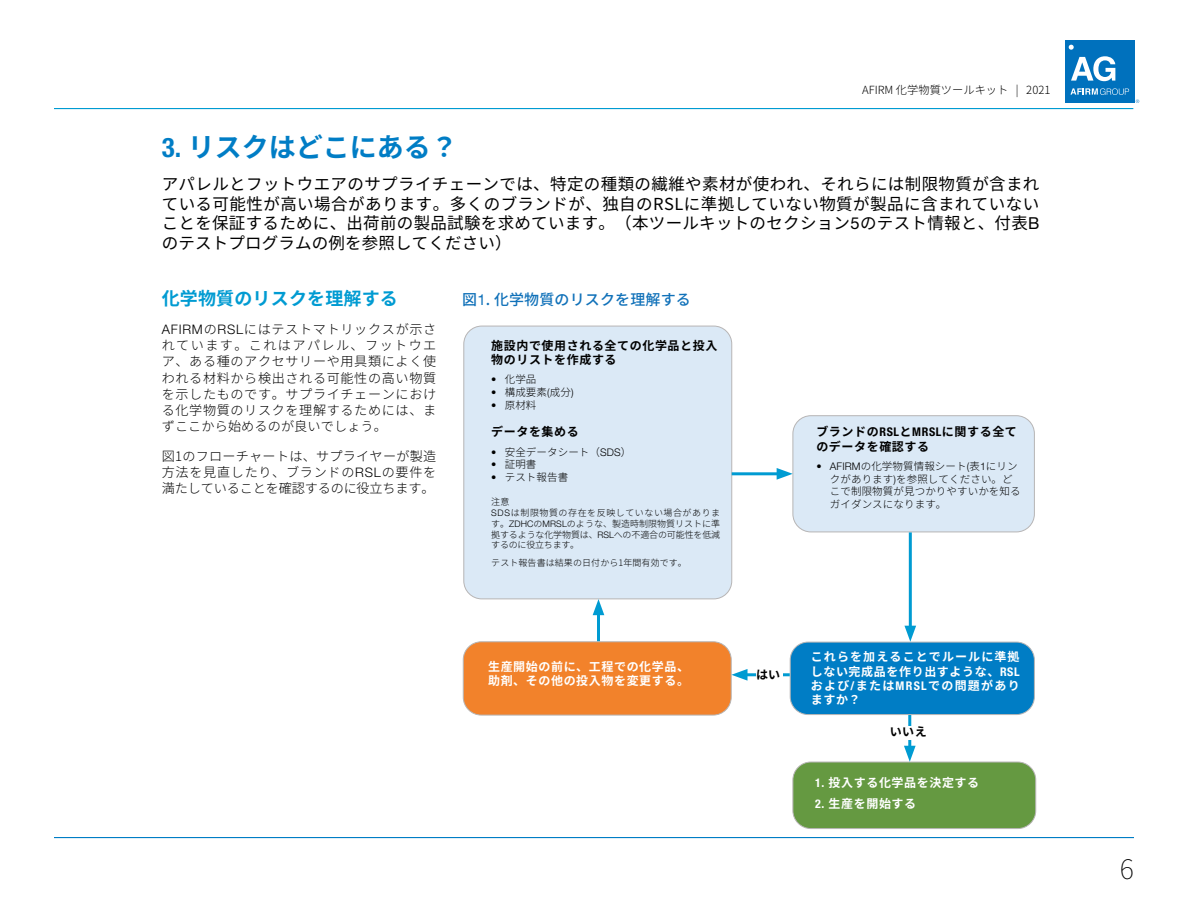
<style>
.page{position:relative;width:1188px;height:918px;background:#fff}
.page>*{position:absolute;margin:0;border:0;box-sizing:border-box;transform-origin:0 0}
.t1{font:700 27px "Source Han Sans";color:#007dc5}
.t2{font:200 27px "Source Han Sans";color:#000}
.t3{font:700 18px "Source Han Sans";letter-spacing:.01em;color:#009bd2}
.t4{font:16.5px/19.8px "Source Han Sans";letter-spacing:.02em;color:#000;text-align:justify}
.t5{font:500 15px "Source Han Sans";letter-spacing:.01em;color:#1071b9}
.t6{font:300 13.2px/16.2px "Source Han Sans";letter-spacing:.02em;color:#000;text-align:justify}
.t7{font:700 12px/14.4px "Source Han Sans";letter-spacing:.05em;color:#fff;text-align:justify}
.t8{font:700 12px/14.4px "Source Han Sans";letter-spacing:.05em;color:#000}
.t9{font:300 11.25px "Source Han Sans";color:#000}
.t10{font:300 10.5px/12.6px "Source Han Sans";letter-spacing:.01em;color:#000}
.t11{font:300 9px/10.8px "Source Han Sans";color:#000}
.s1{font-family:"Helvetica Neue LT Std";font-stretch:condensed}
.s2{font-family:"Helvetica Neue LT Std"}
.s3{font-family:"Helvetica Neue LT Std";font-weight:400}
</style>
<div class="page">
<div style="left:1065px;top:40px;width:69px;height:63px;background:#0071bd"></div>
<svg style="left:1069px;top:45px;width:5px;height:5px"></svg>
<svg style="left:1071px;top:56px;width:44px;height:25px"></svg>
<svg style="left:1070px;top:88px;width:59px;height:7px"></svg>
<hr style="left:54px;top:837px;width:1080px;height:1px;background:#007dc5">
<hr style="left:54px;top:108px;width:1079px;height:1px;background:#009bd2">
<div style="left:464px;top:326px;width:268px;height:273px;background:#dbe9f6;border-radius:18px"></div>
<div style="left:464px;top:326px;width:268px;height:273px;border:1px solid #b7b5b5;border-radius:18px"></div>
<div style="left:793px;top:416px;width:241px;height:116px;background:#dbe9f6;border-radius:18px"></div>
<div style="left:793px;top:416px;width:242px;height:116px;border:1px solid #b7b5b5;border-radius:18px"></div>
<div style="left:790px;top:642px;width:244px;height:73px;background:#007dc5;border-radius:18px"></div>
<div style="left:790px;top:642px;width:245px;height:73px;border:1px solid #b7b5b5;border-radius:18px"></div>
<div style="left:793px;top:762px;width:243px;height:67px;background:#659941;border-radius:18px"></div>
<div style="left:793px;top:762px;width:243px;height:67px;border:1px solid #b7b5b5;border-radius:18px"></div>
<div style="left:463px;top:642px;width:268px;height:73px;background:#f2822b;border-radius:18px"></div>
<div style="left:463px;top:642px;width:268px;height:73px;border:1px solid #b7b5b5;border-radius:18px"></div>
<hr style="left:732px;top:472px;width:50px;height:3px;background:#009bd2">
<svg style="left:777px;top:468px;width:16px;height:12px"></svg>
<hr style="left:909px;top:532px;width:3px;height:99px;background:#009bd2">
<svg style="left:904px;top:626px;width:12px;height:16px"></svg>
<hr style="left:597px;top:609px;width:3px;height:32px;background:#009bd2">
<svg style="left:593px;top:599px;width:11px;height:16px"></svg>
<hr style="left:742px;top:673px;width:48px;height:3px;background:#009bd2">
<svg style="left:731px;top:669px;width:17px;height:12px"></svg>
<hr style="left:908px;top:715px;width:3px;height:36px;background:#009bd2">
<svg style="left:904px;top:746px;width:12px;height:16px"></svg>
<div style="left:890px;top:726px;width:40px;height:14px;background:#fff"></div>
<div style="left:756px;top:669px;width:26px;height:13px;background:#fff"></div>
<p class="t9" style="left:862px;top:83px;width:190px">AFIRM 化学物質ツールキット | 2021</p>
<h1 class="t1" style="left:162px;top:131px;width:297px"><span class="s1">3.</span> リスクはどこにある？</h1>
<p class="t4" style="left:162px;top:174px;width:879px">アパレルとフットウエアのサプライチェーンでは、特定の種類の繊維や素材が使われ、それらには制限物質が含まれている可能性が高い場合があります。多くのブランドが、独自のRSLに準拠していない物質が製品に含まれていないことを保証するために、出荷前の製品試験を求めています。（本ツールキットのセクション<span class="s2">5</span>のテスト情報と、付表<span class="s2">B</span>のテストプログラムの例を参照してください）</p>
<h2 class="t3" style="left:162px;top:288px;width:238px">化学物質のリスクを理解する</h2>
<p class="t6" style="left:162px;top:322px;width:276px"><span class="s2">AFIRM</span>の<span class="s2">RSL</span>にはテストマトリックスが示されています。これはアパレル、フットウエア、ある種のアクセサリーや用具類によく使われる材料から検出される可能性の高い物質を示したものです。サプライチェーンにおける化学物質のリスクを理解するためには、まずここから始めるのが良いでしょう。</p>
<p class="t6" style="left:162px;top:448px;width:276px">図1のフローチャートは、サプライヤーが製造方法を見直したり、ブランドの<span class="s2">RSL</span>の要件を満たしていることを確認するのに役立ちます。</p>
<p class="t5" style="left:462px;top:291px;width:230px">図<span class="s3">1</span>. 化学物質のリスクを理解する</p>
<p class="t8" style="left:491px;top:338px;width:228px">施設内で使用される全ての化学品と投入物のリストを作成する</p>
<p class="t10" style="left:491px;top:373px;width:47px"><span class="s2">•</span> 化学品</p>
<p class="t10" style="left:491px;top:386px;width:84px"><span class="s2">•</span> 構成要素<span class="s2">(</span>成分<span class="s2">)</span></p>
<p class="t10" style="left:491px;top:399px;width:47px"><span class="s2">•</span> 原材料</p>
<p class="t8" style="left:491px;top:425px;width:89px">データを集める</p>
<p class="t10" style="left:491px;top:446px;width:142px"><span class="s2">•</span> 安全データシート（<span class="s2">SDS</span>）</p>
<p class="t10" style="left:491px;top:458px;width:47px"><span class="s2">•</span> 証明書</p>
<p class="t10" style="left:491px;top:471px;width:79px"><span class="s2">•</span> テスト報告書</p>
<p class="t11" style="left:491px;top:497px;width:231px">注意<br><span class="s2">SDS</span>は制限物質の存在を反映していない場合があります。<span class="s2">ZDHC</span>の<span class="s2">MRSL</span>のような、製造時制限物質リストに準拠するような化学物質は、<span class="s2">RSL</span>への不適合の可能性を低減するのに役立ちます。</p>
<p class="t11" style="left:491px;top:558px;width:197px">テスト報告書は結果の日付から1年間有効です。</p>
<p class="t8" style="left:816px;top:425px;width:202px">ブランドの<span class="s1">RSL</span>と<span class="s1">MRSL</span>に関する全てのデータを確認する</p>
<p class="t10" style="left:830px;top:460px;width:192px;text-indent:-14px"><span class="s2">• AFIRM</span>の化学物質情報シート<span class="s2">(</span>表<span class="s2">1</span>にリンクがあります<span class="s2">)</span>を参照してください。どこで制限物質が見つかりやすいかを知るガイダンスになります。</p>
<p class="t7" style="left:488px;top:660px;width:202px">生産開始の前に、工程での化学品、助剤、その他の投入物を変更する。</p>
<p class="t8" style="left:756px;top:667px;width:25px">はい</p>
<p class="t7" style="left:811px;top:650px;width:210px">これらを加えることでルールに準拠しない完成品を作り出すような、<span class="s1">RSL</span>および<span class="s1">/</span>または<span class="s1">MRSL</span>での問題がありますか？</p>
<p class="t8" style="left:890px;top:724px;width:39px">いいえ</p>
<p class="t7" style="left:815px;top:775px;width:165px"><span class="s1">1.</span> 投入する化学品を決定する</p>
<p class="t7" style="left:815px;top:796px;width:102px"><span class="s1">2.</span> 生産を開始する</p>
<h1 class="t2" style="left:1120px;top:854px;width:16px">6</h1>
</div>
